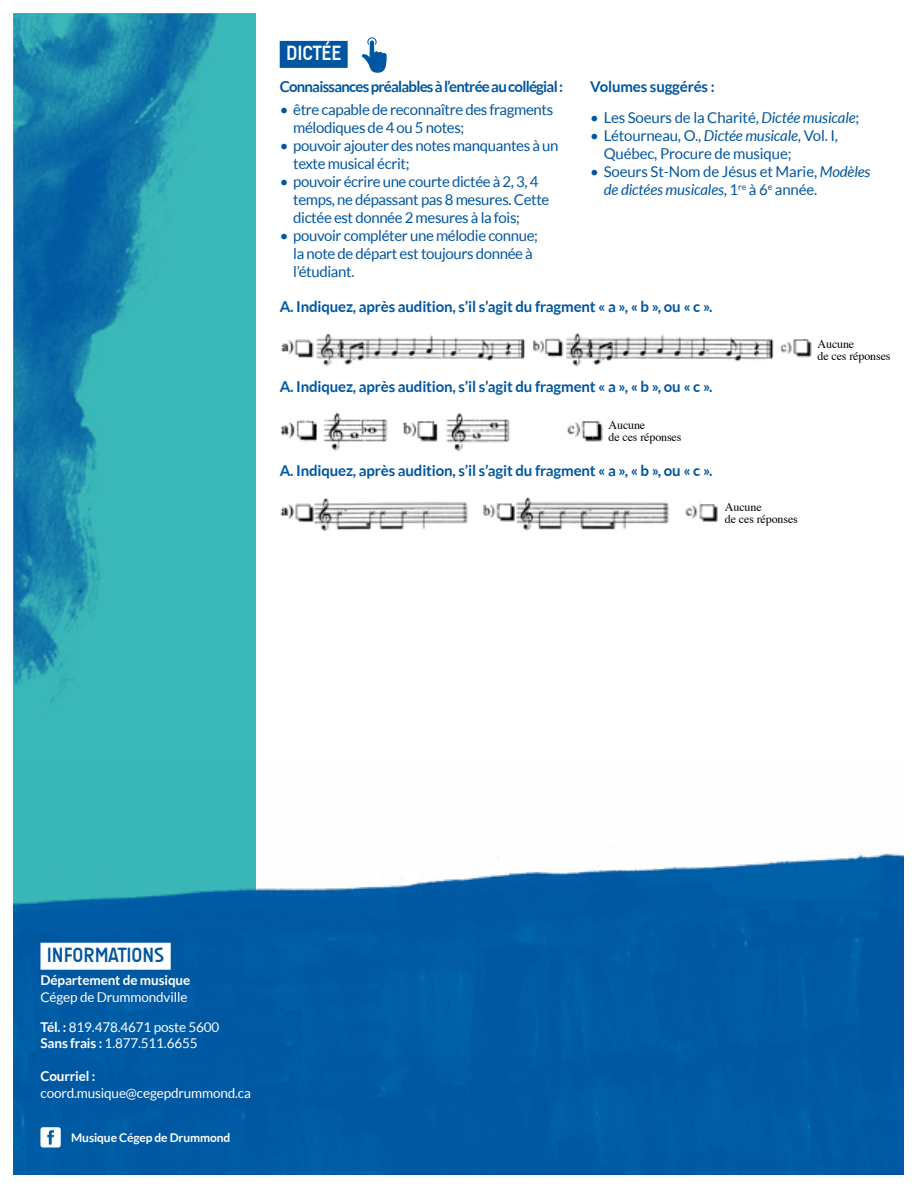
<style>
.page{position:relative;width:918px;height:1188px;background:#fff}
.page>*{position:absolute;margin:0;border:0;box-sizing:border-box;transform-origin:0 0}
.t1{font:700 21px "A Udimat";color:#0056a0}
.t2{font:700 21px "A Udimat";color:#fff}
.t3{font:15px/18px "Lato";letter-spacing:-.025em;color:#0056a0}
.t4{font:700 15px "Lato";letter-spacing:-.01em;color:#0056a0}
.t5{font:700 15px "Lato";letter-spacing:-.05em;color:#0056a0}
.t6{font:13.5px/16.5px "Lato";letter-spacing:-.01em;color:#fff}
.t7{font:700 13.5px "Lato";letter-spacing:-.01em;color:#fff}
.t8{font:12px/12px "Times";letter-spacing:-.01em;color:#000}
.t9{font:700 12px "Lato";letter-spacing:-.01em;color:#fff}
.s1{font-style:italic}
.s2{font-weight:700}
</style>
<div class="page">
<img style="left:14px;top:14px;width:242px;height:743px">
<img style="left:14px;top:764px;width:890px;height:410px">
<svg style="left:40px;top:1127px;width:21px;height:21px"></svg>
<div style="left:40px;top:943px;width:131px;height:27px;background:#fff"></div>
<div style="left:280px;top:41px;width:68px;height:27px;background:#0056a0"></div>
<img style="left:281px;top:333px;width:531px;height:34px">
<img style="left:280px;top:412px;width:323px;height:39px">
<img style="left:280px;top:497px;width:438px;height:34px">
<div style="left:796px;top:322px;width:16px;height:17px;background:#fff"></div>
<div style="left:584px;top:405px;width:15px;height:16px;background:#fff"></div>
<div style="left:701px;top:487px;width:16px;height:16px;background:#fff"></div>
<svg style="left:362px;top:37px;width:25px;height:36px"></svg>
<h1 class="t2" style="left:286px;top:41px;width:57px">DICTÉE</h1>
<p class="t5" style="left:280px;top:78px;width:285px">Connaissances préalables à l’entrée au collégial:</p>
<p class="t3" style="left:293px;top:101px;width:261px;text-indent:-14px">• être capable de reconnaître des fragments mélodiques de 4 ou 5 notes;</p>
<p class="t3" style="left:293px;top:137px;width:267px;text-indent:-14px">• pouvoir ajouter des notes manquantes à un texte musical écrit;</p>
<p class="t3" style="left:293px;top:173px;width:258px;text-indent:-14px">• pouvoir écrire une courte dictée à 2, 3, 4 temps, ne dépassant pas 8 mesures. Cette dictée est donnée 2 mesures à la fois;</p>
<p class="t3" style="left:293px;top:227px;width:246px;text-indent:-14px">• pouvoir compléter une mélodie connue; la note de départ est toujours donnée à l’étudiant.</p>
<p class="t4" style="left:590px;top:78px;width:126px">Volumes suggérés :</p>
<p class="t3" style="left:590px;top:109px;width:271px">• Les Soeurs de la Charité, <span class="s1">Dictée musicale</span>;</p>
<p class="t3" style="left:604px;top:127px;width:236px;text-indent:-14px">• Létourneau, O., <span class="s1">Dictée musicale</span>, Vol. I,<br>Québec, Procure de musique;</p>
<p class="t3" style="left:604px;top:163px;width:268px;text-indent:-14px">• Soeurs St-Nom de Jésus et Marie, <span class="s1">Modèles de dictées musicales</span>, 1<sup>re</sup> à 6<sup>e</sup> année.</p>
<p class="t4" style="left:280px;top:298px;width:434px">A. Indiquez, après audition, s’il s’agit du fragment « a », « b », ou « c ».</p>
<p class="t4" style="left:280px;top:378px;width:434px">A. Indiquez, après audition, s’il s’agit du fragment « a », « b », ou « c ».</p>
<p class="t8" style="left:609px;top:418px;width:74px">Aucune<br>de ces réponses</p>
<p class="t4" style="left:280px;top:462px;width:434px">A. Indiquez, après audition, s’il s’agit du fragment « a », « b », ou « c ».</p>
<p class="t8" style="left:725px;top:500px;width:74px">Aucune<br>de ces réponses</p>
<p class="t8" style="left:818px;top:337px;width:74px">Aucune<br>de ces réponses</p>
<h1 class="t1" style="left:47px;top:943px;width:119px">INFORMATIONS</h1>
<p class="t7" style="left:40px;top:973px;width:151px">Département de musique</p>
<p class="t6" style="left:40px;top:989px;width:148px">Cégep de Drummondville</p>
<p class="t6" style="left:40px;top:1019px;width:180px"><span class="s2">Tél. :</span> 819.478.4671 poste 5600<br><span class="s2">Sans frais :</span> 1.877.511.6655</p>
<p class="t7" style="left:40px;top:1069px;width:56px">Courriel :</p>
<p class="t6" style="left:40px;top:1085px;width:212px">coord.musique@cegepdrummond.ca</p>
<p class="t9" style="left:71px;top:1130px;width:161px">Musique Cégep de Drummond</p>
</div>
